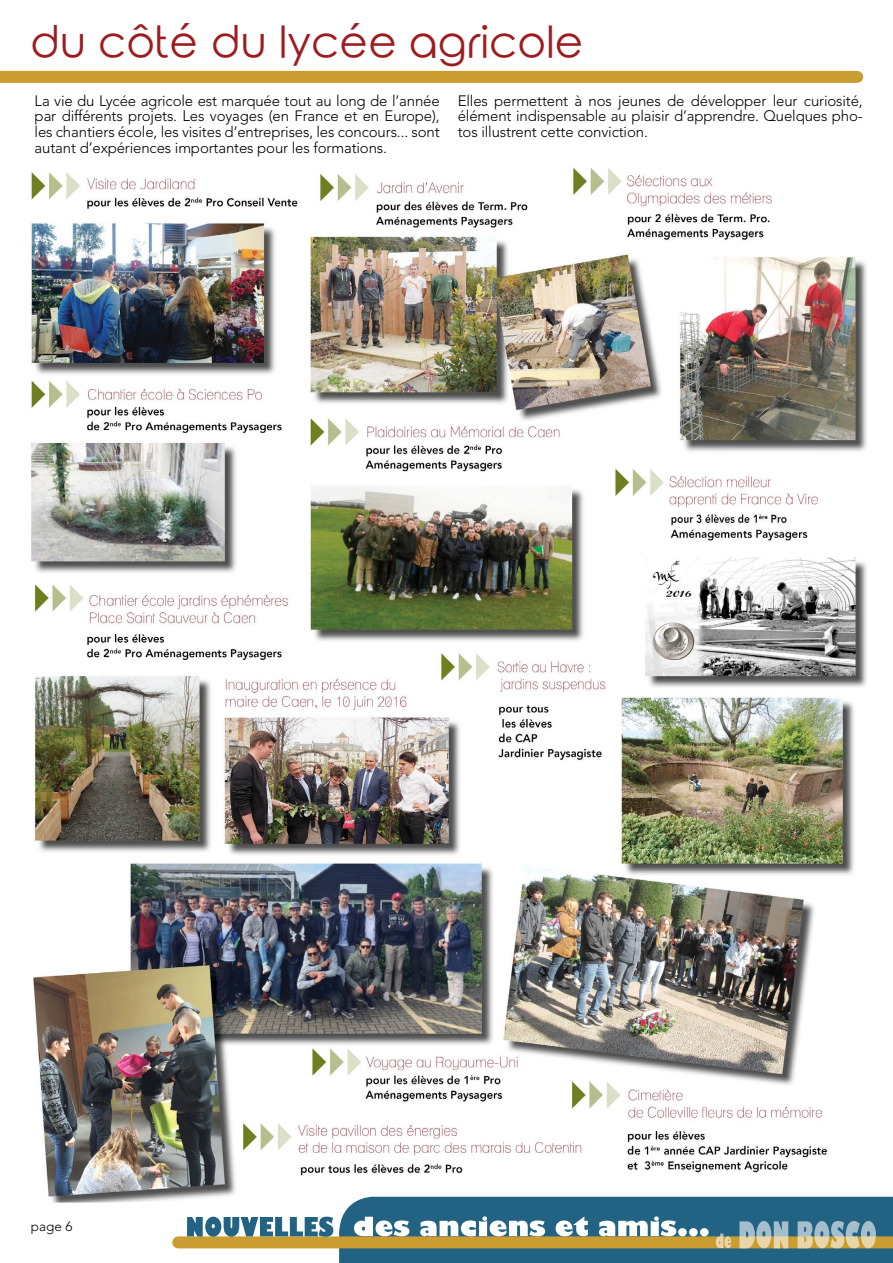
<style>
.page{position:relative;width:893px;height:1263px;background:#fff}
.page>*{position:absolute;margin:0;border:0;box-sizing:border-box;transform-origin:0 0}
.t1{font:43.5px "Rounded Elegance";color:#9e1c1f}
.t2{font:300 15px/15.8px "Avenir";letter-spacing:-.01em;color:#000;text-align:justify}
.t3{font:300 13.5px "Avenir";color:#000}
</style>
<div class="page">
<div style="left:178px;top:1236px;width:715px;height:12px;background:#c99d31"></div>
<svg style="left:187px;top:1217px;width:146px;height:20px"></svg>
<svg style="left:339px;top:1202px;width:554px;height:61px"></svg>
<div style="left:0;top:71px;width:857px;height:12px;background:#c99d31"></div>
<img style="left:30px;top:167px;width:863px;height:1035px">
<h1 class="t1" style="left:30px;top:17px;width:555px">du côté du lycée agricole</h1>
<p class="t2" style="left:35px;top:92px;width:407px">La vie du Lycée agricole est marquée tout au long de l’année par différents projets. Les voyages (en France et en Europe), les chantiers école, les visites d’entreprises, les concours... sont autant d’expériences importantes pour les formations.</p>
<p class="t2" style="left:458px;top:92px;width:407px">Elles permettent à nos jeunes de développer leur curiosité, élément indispensable au plaisir d’apprendre. Quelques pho&shy;tos illustrent cette conviction.</p>
<p class="t3" style="left:31px;top:1218px;width:43px">page 6</p>
</div>
